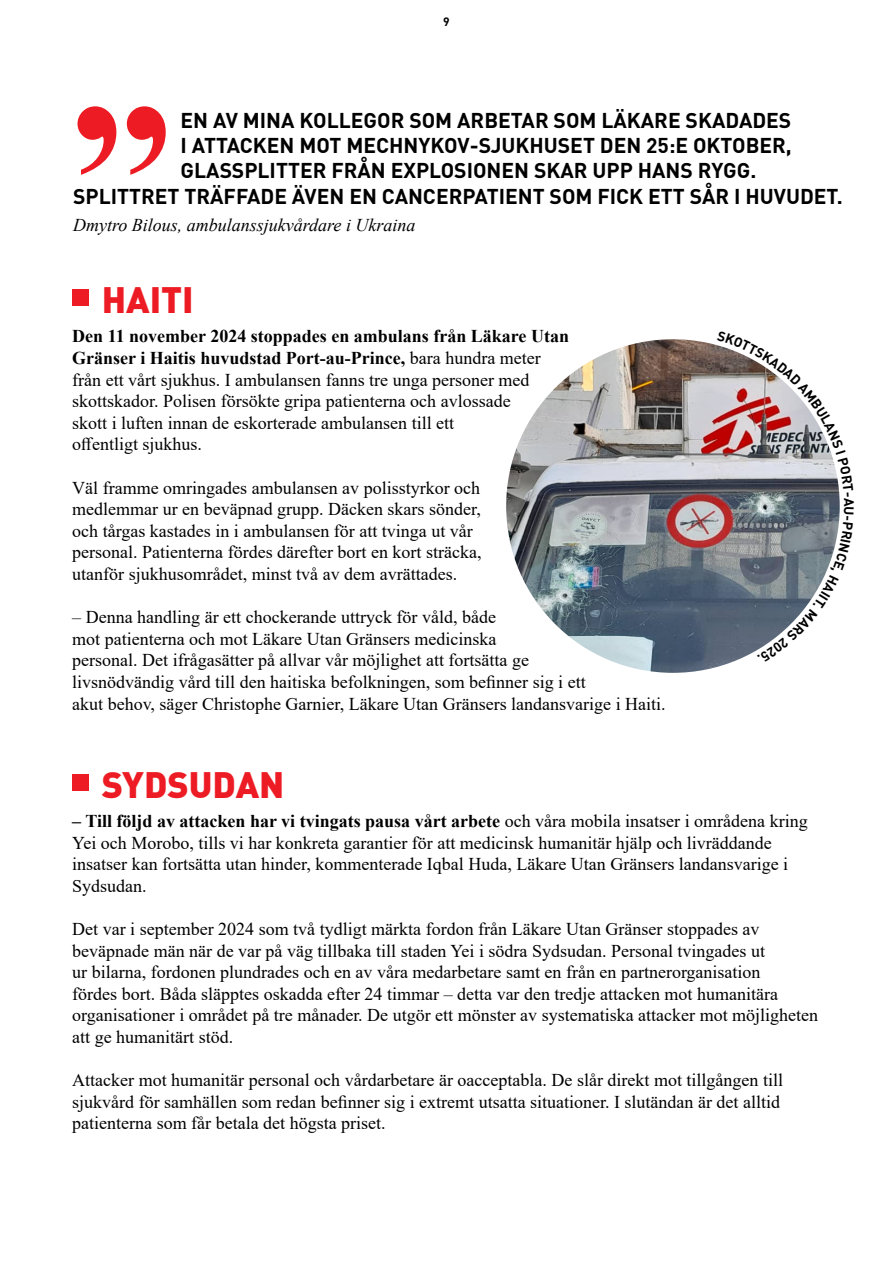
<style>
.page{position:relative;width:893px;height:1263px;background:#fff}
.page>*{position:absolute;margin:0;border:0;box-sizing:border-box;transform-origin:0 0}
.t1{font:700 210px "Times New Roman";color:#ed1c24}
.t2{font:900 36px "DIN";color:#ed1c24}
.t3{font:700 21px "DIN";color:#000}
.t4{font:18px/21.6px "Times New Roman";color:#000}
.t5{font:italic 18px "Times New Roman";color:#000}
.t6{font:700 12px "DIN";color:#000}
.s1{font-weight:700}
</style>
<div class="page">
<img style="left:502px;top:335px;width:342px;height:342px;border-radius:171px">
<div style="left:72px;top:289px;width:17px;height:17px;background:#ed1c24"></div>
<div style="left:72px;top:774px;width:17px;height:17px;background:#ed1c24"></div>
<svg style="left:717px;top:341px;width:127px;height:321px"></svg>
<p class="t6" style="left:443px;top:14px;width:8px">9</p>
<h1 class="t1" style="left:69px;top:27px;width:106px">”</h1>
<p class="t3" style="left:181px;top:107px;width:612px">EN AV MINA KOLLEGOR SOM ARBETAR SOM LÄKARE SKADADES</p>
<p class="t3" style="left:181px;top:132px;width:613px">I ATTACKEN MOT MECHNYKOV-SJUKHUSET DEN 25:E OKTOBER,</p>
<p class="t3" style="left:181px;top:157px;width:577px">GLASSPLITTER FRÅN EXPLOSIONEN SKAR UPP HANS RYGG.</p>
<p class="t3" style="left:73px;top:183px;width:771px">SPLITTRET TRÄFFADE ÄVEN EN CANCERPATIENT SOM FICK ETT SÅR I HUVUDET.</p>
<p class="t5" style="left:73px;top:212px;width:344px">Dmytro Bilous, ambulanssjukvårdare i Ukraina</p>
<h2 class="t2" style="left:102px;top:276px;width:94px">HAITI</h2>
<p class="t4" style="left:72px;top:325px;width:498px"><span class="s1">Den 11 november 2024 stoppades en ambulans från Läkare Utan Gränser i Haitis huvudstad Port-au-Prince,</span> bara hundra meter från ett vårt sjukhus. I ambulansen fanns tre unga personer med skottskador. Polisen försökte gripa patienterna och avlossade<br>skott i luften innan de eskorterade ambulansen till ett<br>offentligt sjukhus.</p>
<p class="t4" style="left:72px;top:476px;width:411px">Väl framme omringades ambulansen av polisstyrkor och medlemmar ur en beväpnad grupp. Däcken skars sönder, och tårgas kastades in i ambulansen för att tvinga ut vår personal. Patienterna fördes därefter bort en kort sträcka, utanför sjukhusområdet, minst två av dem avrättades.</p>
<p class="t4" style="left:72px;top:606px;width:595px">– Denna handling är ett chockerande uttryck för våld, både<br>mot patienterna och mot Läkare Utan Gränsers medicinska<br>personal. Det ifrågasätter på allvar vår möjlighet att fortsätta ge<br>livsnödvändig vård till den haitiska befolkningen, som befinner sig i ett<br>akut behov, säger Christophe Garnier, Läkare Utan Gränsers landansvarige i Haiti.</p>
<h2 class="t2" style="left:102px;top:761px;width:184px">SYDSUDAN</h2>
<p class="t4" style="left:72px;top:809px;width:737px"><span class="s1">– Till följd av attacken har vi tvingats pausa vårt arbete</span> och våra mobila insatser i områdena kring Yei och Morobo, tills vi har konkreta garantier för att medicinsk humanitär hjälp och livräddande insatser kan fortsätta utan hinder, kommenterade Iqbal Huda, Läkare Utan Gränsers landansvarige i Sydsudan.</p>
<p class="t4" style="left:72px;top:917px;width:748px">Det var i september 2024 som två tydligt märkta fordon från Läkare Utan Gränser stoppades av beväpnade män när de var på väg tillbaka till staden Yei i södra Sydsudan. Personal tvingades ut<br>ur bilarna, fordonen plundrades och en av våra medarbetare samt en från en partnerorganisation<br>fördes bort. Båda släpptes oskadda efter 24 timmar – detta var den tredje attacken mot humanitära organisationer i området på tre månader. De utgör ett mönster av systematiska attacker mot möjligheten att ge humanitärt stöd.</p>
<p class="t4" style="left:72px;top:1069px;width:712px">Attacker mot humanitär personal och vårdarbetare är oacceptabla. De slår direkt mot tillgången till sjukvård för samhällen som redan befinner sig i extremt utsatta situationer. I slutändan är det alltid patienterna som får betala det högsta priset.</p>
</div>
